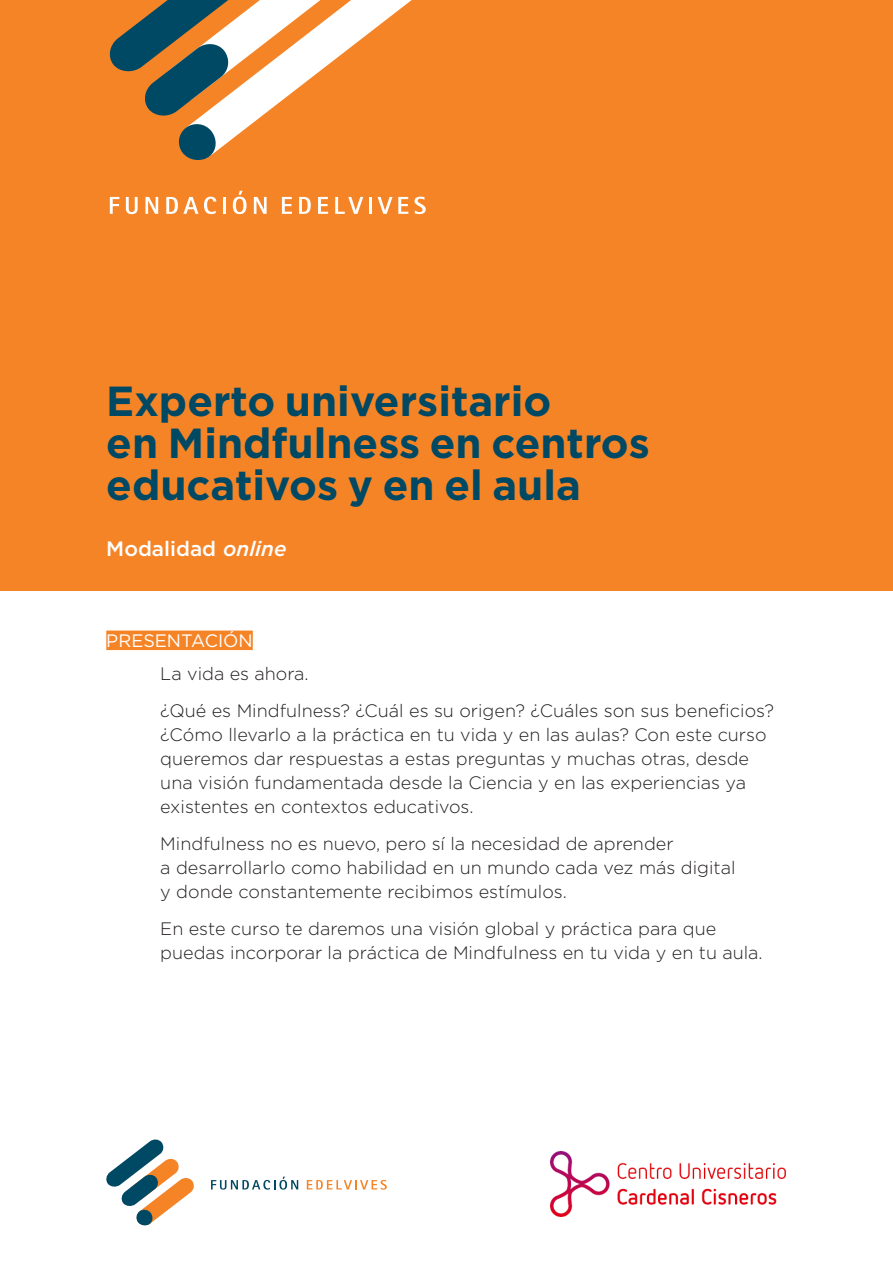
<style>
.page{position:relative;width:893px;height:1263px;background:#fff}
.page>*{position:absolute;margin:0;border:0;box-sizing:border-box;transform-origin:0 0}
.t1{font:700 42px/42px "Gotham HTF";color:#004964}
.t2{font:500 20.85px "Gotham HTF";color:#fff}
.t3{font:300 18px/24px "Gotham HTF";color:#231f20}
.t4{font:18px "Gotham HTF";color:#fff}
.s1{font-style:italic}
</style>
<div class="page">
<div style="left:0;top:0;width:893px;height:590px;background:#f58427"></div>
<svg style="left:110px;top:197px;width:9px;height:17px"></svg>
<svg style="left:126px;top:197px;width:12px;height:17px"></svg>
<svg style="left:145px;top:197px;width:13px;height:17px"></svg>
<svg style="left:166px;top:197px;width:32px;height:17px"></svg>
<svg style="left:204px;top:197px;width:12px;height:17px"></svg>
<hr style="left:223px;top:197px;width:3px;height:17px;background:#fff">
<svg style="left:233px;top:191px;width:13px;height:23px"></svg>
<svg style="left:254px;top:197px;width:13px;height:17px"></svg>
<svg style="left:282px;top:197px;width:10px;height:17px"></svg>
<svg style="left:299px;top:197px;width:12px;height:17px"></svg>
<svg style="left:318px;top:197px;width:10px;height:17px"></svg>
<svg style="left:335px;top:197px;width:28px;height:17px"></svg>
<hr style="left:369px;top:197px;width:3px;height:17px;background:#fff">
<svg style="left:378px;top:197px;width:30px;height:17px"></svg>
<svg style="left:414px;top:197px;width:12px;height:17px"></svg>
<svg style="left:109px;top:0;width:303px;height:161px"></svg>
<img style="left:550px;top:1151px;width:236px;height:65px">
<div style="left:106px;top:630px;width:147px;height:20px;background:#f58427"></div>
<svg style="left:211px;top:1177px;width:87px;height:12px"></svg>
<svg style="left:307px;top:1180px;width:80px;height:9px"></svg>
<svg style="left:106px;top:1139px;width:88px;height:87px"></svg>
<p class="t1" style="left:106px;top:379px;width:545px">Experto universitario<br>en Mindfulness en centros educativos y en el aula</p>
<p class="t2" style="left:106px;top:536px;width:182px">Modalidad <span class="s1">online</span></p>
<p class="t4" style="left:106px;top:631px;width:148px">PRESENTACIÓN</p>
<p class="t3" style="left:160px;top:661px;width:150px">La vida es ahora.</p>
<p class="t3" style="left:160px;top:698px;width:615px">¿Qué es Mindfulness? ¿Cuál es su origen? ¿Cuáles son sus beneficios? ¿Cómo llevarlo a la práctica en tu vida y en las aulas? Con este curso queremos dar respuestas a estas preguntas y muchas otras, desde una visión fundamentada desde la Ciencia y en las experiencias ya existentes en contextos educativos.</p>
<p class="t3" style="left:160px;top:831px;width:577px">Mindfulness no es nuevo, pero sí la necesidad de aprender<br>a desarrollarlo como habilidad en un mundo cada vez más digital y donde constantemente recibimos estímulos.</p>
<p class="t3" style="left:160px;top:916px;width:604px">En este curso te daremos una visión global y práctica para que puedas incorporar la práctica de Mindfulness en tu vida y en tu aula.</p>
</div>
